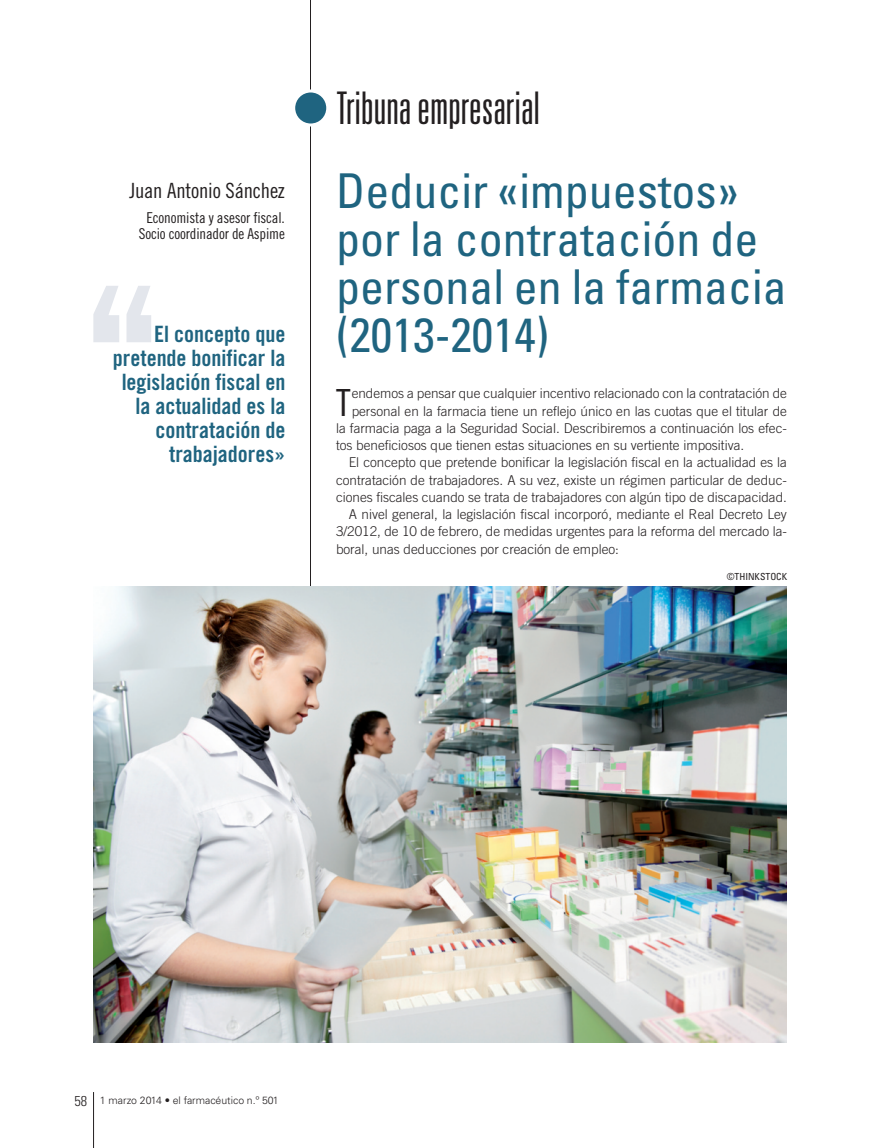
<style>
.page{position:relative;width:872px;height:1148px;background:#fff}
.page>*{position:absolute;margin:0;border:0;box-sizing:border-box;transform-origin:0 0}
.t1{font:condensed 48px/48px "Univers LT Std";color:#1f6480}
.t2{font:300 ultra-condensed 45px "Univers LT Std";color:#231f20}
.t3{font:37.35px "Trade Gothic LT Std Cn 18";color:#231f20}
.t4{font:22.5px/24px "Trade Gothic LT Std Bd Cn 20";color:#1f6480;text-align:right}
.t5{font:21px "Trade Gothic LT Std Cn 18";letter-spacing:-.01em;color:#231f20}
.t6{font:15px/16.5px "Trade Gothic LT Std Cn 18";letter-spacing:-.01em;color:#231f20;text-align:center}
.t7{font:300 condensed 14.25px "Univers LT Std";color:#231f20}
.t8{font:300 13.5px "Trade Gothic LT Std";color:#231f20}
.t9{font:300 10.5px "Univers LT Std";color:#231f20}
.t10{font:condensed 9.75px "Univers LT Std";color:#231f20}
</style>
<div class="page">
<hr style="left:93px;top:1092px;width:1px;height:56px;background:#231f20">
<hr style="left:310px;top:0;width:1px;height:1042px;background:#231f20">
<div style="left:294px;top:91px;width:34px;height:34px;background:#1f6480;border-radius:50%"></div>
<div style="left:292px;top:89px;width:37px;height:38px;border:3px solid #fff;border-radius:50%"></div>
<svg style="left:126px;top:286px;width:25px;height:56px"></svg>
<svg style="left:93px;top:286px;width:26px;height:56px"></svg>
<img style="left:94px;top:587px;width:692px;height:455px">
<h3 class="t5" style="left:129px;top:183px;width:157px">Juan Antonio Sánchez</h3>
<p class="t6" style="left:139px;top:211px;width:148px">Economista y asesor fiscal.<br>Socio coordinador de Aspime</p>
<h3 class="t4" style="left:113px;top:324px;width:174px">El concepto que pretende bonificar la legislación fiscal en la actualidad es la contratación de trabajadores»</h3>
<h2 class="t2" style="left:336px;top:91px;width:205px">Tribuna empresarial</h2>
<h1 class="t1" style="left:336px;top:170px;width:452px">Deducir «impuestos» por la contratación de personal en la farmacia (2013-2014)</h1>
<h3 class="t3" style="left:336px;top:389px;width:16px">T</h3>
<p class="t8" style="left:352px;top:389px;width:437px">endemos a pensar que cualquier incentivo relacionado con la contratación de</p>
<p class="t8" style="left:352px;top:406px;width:437px">personal en la farmacia tiene un reflejo único en las cuotas que el titular de</p>
<p class="t8" style="left:336px;top:423px;width:452px">la farmacia paga a la Seguridad Social. Describiremos a continuación los efec-</p>
<p class="t8" style="left:336px;top:440px;width:410px">tos beneficiosos que tienen estas situaciones en su vertiente impositiva.</p>
<p class="t8" style="left:349px;top:458px;width:439px">El concepto que pretende bonificar la legislación fiscal en la actualidad es la</p>
<p class="t8" style="left:336px;top:475px;width:452px">contratación de trabajadores. A su vez, existe un régimen particular de deduc-</p>
<p class="t8" style="left:336px;top:492px;width:452px">ciones fiscales cuando se trata de trabajadores con algún tipo de discapacidad.</p>
<p class="t8" style="left:349px;top:509px;width:439px">A nivel general, la legislación fiscal incorporó, mediante el Real Decreto Ley</p>
<p class="t8" style="left:336px;top:527px;width:452px">3/2012, de 10 de febrero, de medidas urgentes para la reforma del mercado la-</p>
<p class="t8" style="left:336px;top:544px;width:284px">boral, unas deducciones por creación de empleo:</p>
<p class="t10" style="left:726px;top:573px;width:62px">©THINKSTOCK</p>
<p class="t7" style="left:74px;top:1095px;width:14px">58</p>
<p class="t9" style="left:100px;top:1096px;width:180px">1 marzo 2014 • el farmacéutico n.º 501</p>
</div>
